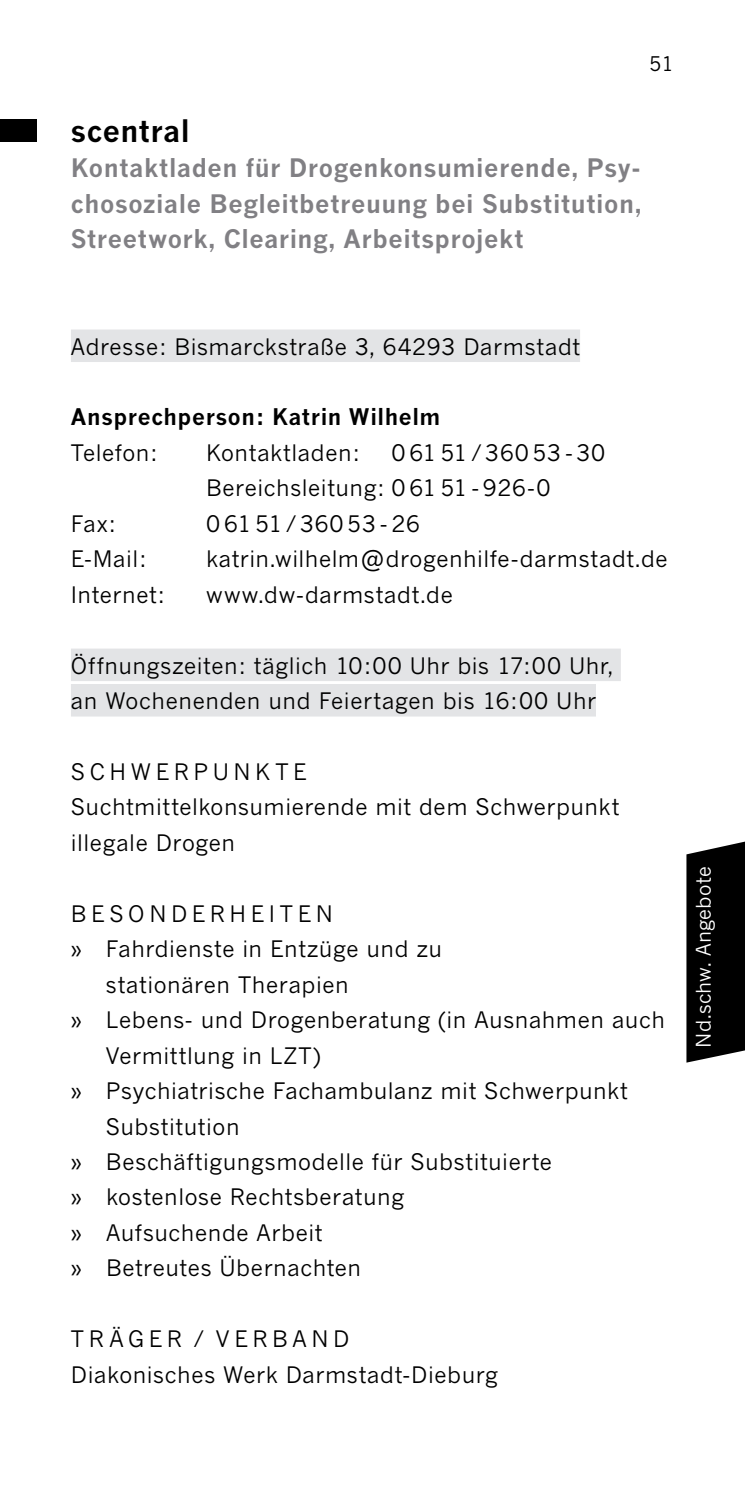
<style>
.page{position:relative;width:745px;height:1489px;background:#fff}
.page>*{position:absolute;margin:0;border:0;box-sizing:border-box;transform-origin:0 0}
.t1{font:700 30px "News Gothic CE";letter-spacing:.015em;color:#000}
.t2{font:700 25px/35.5px "News Gothic CE";letter-spacing:.025em;color:#818084;text-align:justify}
.t3{font:22.5px/35.5px "News Gothic CE";letter-spacing:.025em;color:#000}
.t4{font:700 22.5px "News Gothic CE";letter-spacing:.03em;color:#000}
.t5{font:22.5px "News Gothic CE";letter-spacing:.21em;color:#000}
.t6{font:20px "News Gothic CE";letter-spacing:.01em;color:#fff}
.t7{font:20px "News Gothic CE";color:#000}
</style>
<div class="page">
<div style="left:0;top:119px;width:37px;height:23px;background:#000"></div>
<div style="left:71px;top:329px;width:508px;height:33px;background:#e3e4e6"></div>
<div style="left:71px;top:648px;width:549px;height:33px;background:#e3e4e6"></div>
<div style="left:71px;top:684px;width:524px;height:32px;background:#e3e4e6"></div>
<svg style="left:686px;top:841px;width:58px;height:221px;background:#101010"></svg>
<p class="t7" style="left:648px;top:51px;width:26px">51</p>
<h1 class="t1" style="left:71px;top:111px;width:120px">scentral</h1>
<p class="t2" style="left:71px;top:149px;width:572px">Kontaktladen für Drogenkonsumierende, Psy&shy;chosoziale Begleitbetreuung bei Substitution, Streetwork, Clearing, Arbeitsprojekt</p>
<p class="t3" style="left:71px;top:328px;width:510px">Adresse: Bismarckstraße 3, 64293 Darmstadt</p>
<p class="t4" style="left:71px;top:402px;width:371px">Ansprechperson: Katrin Wilhelm</p>
<p class="t3" style="left:71px;top:434px;width:88px">Telefon:</p>
<p class="t3" style="left:206px;top:434px;width:155px">Kontaktladen:</p>
<p class="t3" style="left:206px;top:434px;width:400px;text-indent:185px">0 61 51 / 360 53 - 30<br>Bereichsleitung: 0 61 51 - 926-0</p>
<p class="t3" style="left:71px;top:505px;width:46px">Fax:</p>
<p class="t3" style="left:206px;top:505px;width:215px">0 61 51 / 360 53 - 26</p>
<p class="t3" style="left:71px;top:541px;width:77px">E-Mail:</p>
<p class="t3" style="left:206px;top:541px;width:462px">katrin.wilhelm@drogenhilfe-darmstadt.de</p>
<p class="t3" style="left:71px;top:576px;width:95px">Internet:</p>
<p class="t3" style="left:206px;top:576px;width:248px">www.dw-darmstadt.de</p>
<p class="t3" style="left:71px;top:647px;width:543px">Öffnungszeiten: täglich 10:00 Uhr bis 17:00 Uhr, an Wochenenden und Feiertagen bis 16:00 Uhr</p>
<p class="t3" style="left:71px;top:753px;width:549px">SCHWERPUNKTE<br>Suchtmittelkonsumierende mit dem Schwerpunkt illegale Drogen</p>
<p class="t5" style="left:71px;top:899px;width:263px">BESONDERHEITEN</p>
<p class="t3" style="left:71px;top:931px;width:372px">» Fahrdienste in Entzüge und zu</p>
<p class="t3" style="left:106px;top:966px;width:244px">stationären Therapien</p>
<p class="t3" style="left:71px;top:1001px;width:595px">» Lebens- und Drogenberatung (in Ausnahmen auch</p>
<p class="t3" style="left:106px;top:1037px;width:216px">Vermittlung in LZT)</p>
<p class="t3" style="left:71px;top:1072px;width:558px">» Psychiatrische Fachambulanz mit Schwerpunkt</p>
<p class="t3" style="left:106px;top:1108px;width:135px">Substitution</p>
<p class="t3" style="left:71px;top:1143px;width:482px">» Beschäftigungsmodelle für Substituierte</p>
<p class="t3" style="left:71px;top:1179px;width:334px">» kostenlose Rechtsberatung</p>
<p class="t3" style="left:71px;top:1214px;width:253px">» Aufsuchende Arbeit</p>
<p class="t3" style="left:71px;top:1250px;width:292px">» Betreutes Übernachten</p>
<p class="t3" style="left:71px;top:1320px;width:428px">TRÄGER / VERBAND<br>Diakonisches Werk Darmstadt-Dieburg</p>
<p class="t6" style="left:691px;top:1047px;width:182px;rotate:-90deg">Nd.schw. Angebote</p>
</div>
